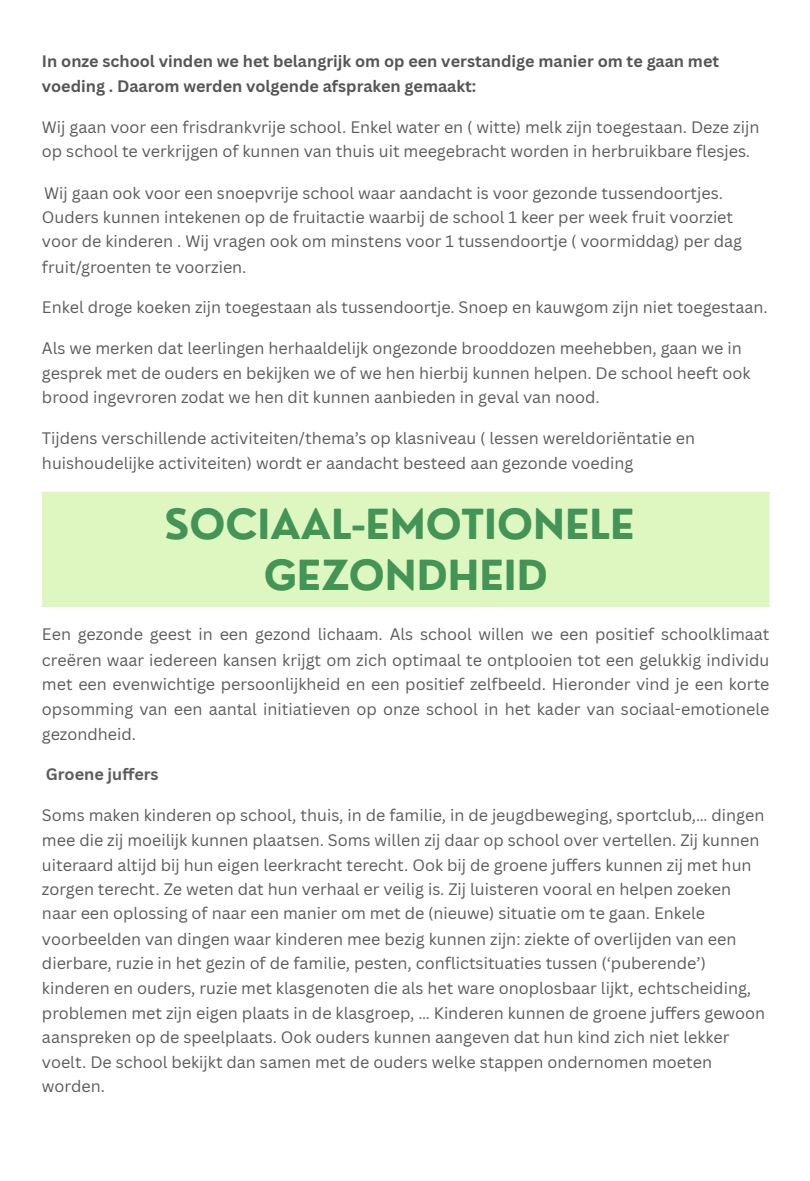
<style>
.page{position:relative;width:810px;height:1181px;background:#fff}
.page>*{position:absolute;margin:0;border:0;box-sizing:border-box;transform-origin:0 0}
.t1{font:700 40.35px/50.6px "Nourd";color:#429457;text-align:center}
.t2{font:16.2px/24.6px "Canva Sans";color:#5b5b5b}
.t3{font:700 16.2px/24.3px "Canva Sans";color:#555}
.t4{font:700 16.2px "Canva Sans";color:#5b5b5b}
</style>
<div class="page">
<div style="left:43px;top:492px;width:726px;height:114px;background:#def6bf"></div>
<hr style="left:42px;top:494px;width:2px;height:111px;background:#def6bf">
<hr style="left:42px;top:492px;width:727px;height:2px;background:#def6bf">
<hr style="left:42px;top:605px;width:727px;height:2px;background:#def6bf">
<h1 class="t3" style="left:42px;top:49px;width:679px">In onze school vinden we het belangrijk om op een verstandige manier om te gaan met voeding . Daarom werden volgende afspraken gemaakt:</h1>
<p class="t2" style="left:42px;top:115px;width:719px">Wij gaan voor een frisdrankvrije school. Enkel water en ( witte) melk zijn toegestaan. Deze zijn op school te verkrijgen of kunnen van thuis uit meegebracht worden in herbruikbare flesjes.</p>
<p class="t2" style="left:42px;top:180px;width:702px">Wij gaan ook voor een snoepvrije school waar aandacht is voor gezonde tussendoortjes.<br>Ouders kunnen intekenen op de fruitactie waarbij de school 1 keer per week fruit voorziet voor de kinderen . Wij vragen ook om minstens voor 1 tussendoortje ( voormiddag) per dag fruit/groenten te voorzien.</p>
<p class="t2" style="left:42px;top:294px;width:727px">Enkel droge koeken zijn toegestaan als tussendoortje. Snoep en kauwgom zijn niet toegestaan.</p>
<p class="t2" style="left:42px;top:336px;width:710px">Als we merken dat leerlingen herhaaldelijk ongezonde brooddozen meehebben, gaan we in gesprek met de ouders en bekijken we of we hen hierbij kunnen helpen. De school heeft ook brood ingevroren zodat we hen dit kunnen aanbieden in geval van nood.</p>
<p class="t2" style="left:42px;top:426px;width:655px">Tijdens verschillende activiteiten/thema’s op klasniveau ( lessen wereldoriëntatie en huishoudelijke activiteiten) wordt er aandacht besteed aan gezonde voeding</p>
<p class="t1" style="left:165px;top:499px;width:471px">SOCIAAL-EMOTIONELE<br>GEZONDHEID</p>
<p class="t2" style="left:42px;top:622px;width:729px;text-align:justify">Een gezonde geest in een gezond lichaam. Als school willen we een positief schoolklimaat creëren waar iedereen kansen krijgt om zich optimaal te ontplooien tot een gelukkig individu met een evenwichtige persoonlijkheid en een positief zelfbeeld. Hieronder vind je een korte opsomming van een aantal initiatieven op onze school in het kader van sociaal-emotionele gezondheid.</p>
<p class="t4" style="left:46px;top:762px;width:114px">Groene juffers</p>
<p class="t2" style="left:42px;top:802px;width:725px">Soms maken kinderen op school, thuis, in de familie, in de jeugdbeweging, sportclub,… dingen mee die zij moeilijk kunnen plaatsen. Soms willen zij daar op school over vertellen. Zij kunnen uiteraard altijd bij hun eigen leerkracht terecht. Ook bij de groene juffers kunnen zij met hun zorgen terecht. Ze weten dat hun verhaal er veilig is. Zij luisteren vooral en helpen zoeken naar een oplossing of naar een manier om met de (nieuwe) situatie om te gaan. Enkele voorbeelden van dingen waar kinderen mee bezig kunnen zijn: ziekte of overlijden van een dierbare, ruzie in het gezin of de familie, pesten, conflictsituaties tussen (‘puberende’) kinderen en ouders, ruzie met klasgenoten die als het ware onoplosbaar lijkt, echtscheiding, problemen met zijn eigen plaats in de klasgroep, … Kinderen kunnen de groene juffers gewoon aanspreken op de speelplaats. Ook ouders kunnen aangeven dat hun kind zich niet lekker voelt. De school bekijkt dan samen met de ouders welke stappen ondernomen moeten worden.</p>
</div>
